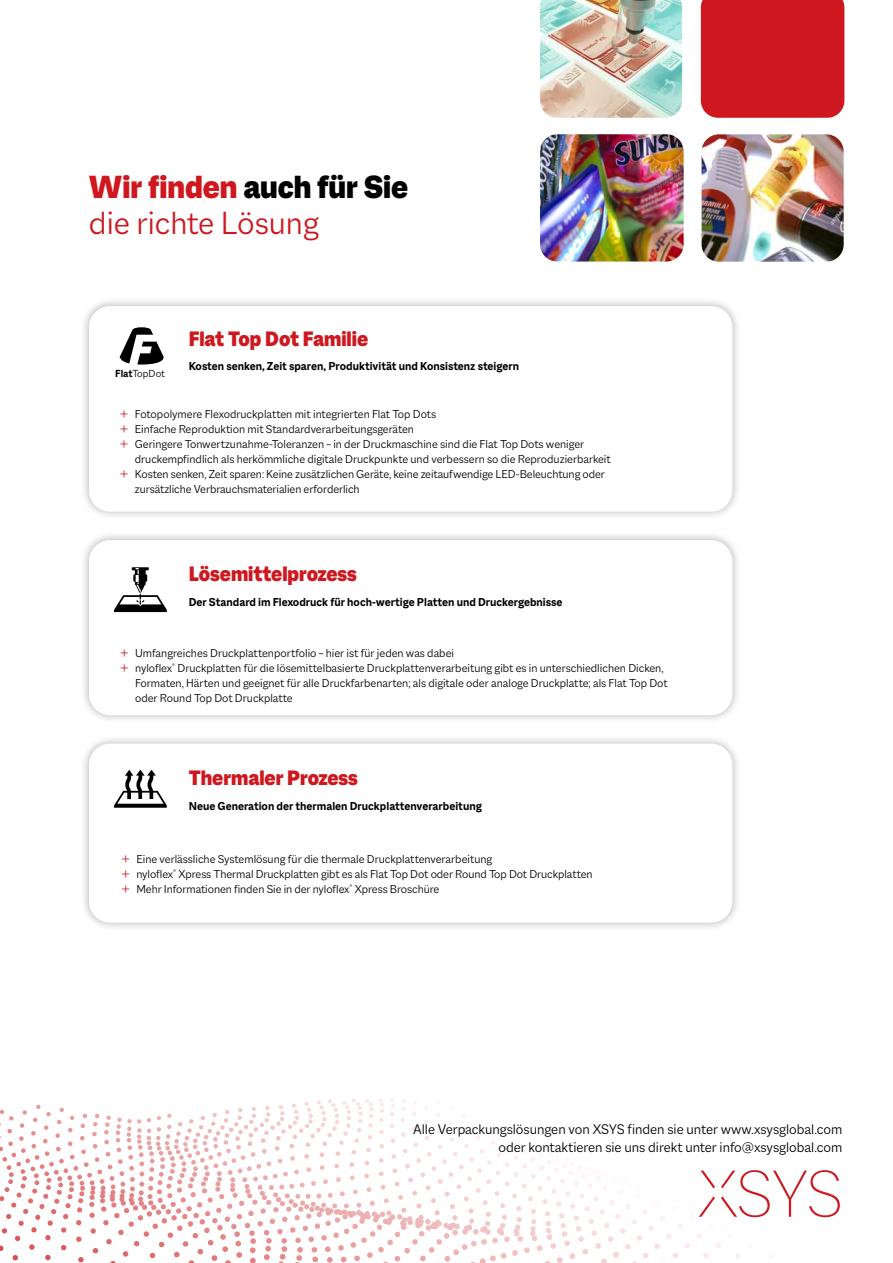
<style>
.page{position:relative;width:893px;height:1263px;background:#fff}
.page>*{position:absolute;margin:0;border:0;box-sizing:border-box;transform-origin:0 0}
.t1{font:300 34.5px/36px "Macklin Sans";color:#ce171e}
.t2{font:900 22.5px "Macklin Sans";color:#ce171e}
.t3{font:300 15px/18px "Macklin Sans";color:#000;text-align:right}
.t4{font:300 12.3px/15px "Macklin Sans";color:#000}
.t5{font:700 12.3px "Macklin Sans";color:#000}
.t6{font:300 11.1px "Macklin Sans";color:#000}
.s1{font-weight:900}
.s2{font-weight:900;color:#000}
.s3{font-weight:700}
.s4{font-size:15px;color:#ce171e}
</style>
<div class="page">
<svg style="left:0;top:1098px;width:840px;height:165px"></svg>
<div style="left:80px;top:297px;width:661px;height:224px;background:#000;opacity:.3"></div>
<div style="left:89px;top:306px;width:643px;height:206px;background:#fff;border-radius:21px"></div>
<div style="left:80px;top:531px;width:661px;height:193px;background:#000;opacity:.3"></div>
<div style="left:89px;top:540px;width:643px;height:175px;background:#fff;border-radius:21px"></div>
<div style="left:80px;top:735px;width:661px;height:197px;background:#000;opacity:.3"></div>
<div style="left:89px;top:743px;width:643px;height:180px;background:#fff;border-radius:21px"></div>
<img style="left:702px;top:134px;width:142px;height:128px">
<img style="left:540px;top:134px;width:144px;height:128px">
<div style="left:701px;top:0;width:143px;height:118px;background:#ce171e"></div>
<svg style="left:114px;top:567px;width:53px;height:45px"></svg>
<svg style="left:114px;top:770px;width:53px;height:38px"></svg>
<img style="left:540px;top:0;width:142px;height:118px">
<svg style="left:120px;top:327px;width:44px;height:38px"></svg>
<h1 class="t1" style="left:89px;top:169px;width:321px"><span class="s1">Wir finden</span> <span class="s2">auch für Sie </span>die richte Lösung</h1>
<p class="t6" style="left:115px;top:367px;width:51px"><span class="s3">Flat</span>TopDot</p>
<h2 class="t2" style="left:189px;top:325px;width:181px">Flat Top Dot Familie</h2>
<p class="t5" style="left:189px;top:359px;width:332px">Kosten senken, Zeit sparen, Produktivität und Konsistenz steigern</p>
<p class="t4" style="left:120px;top:407px;width:318px"><span class="s4">+</span> Fotopolymere Flexodruckplatten mit integrierten Flat Top Dots</p>
<p class="t4" style="left:120px;top:422px;width:296px"><span class="s4">+</span> Einfache Reproduktion mit Standardverarbeitungsgeräten</p>
<p class="t4" style="left:120px;top:437px;width:466px"><span class="s4">+</span> Geringere Tonwertzunahme-Toleranzen – in der Druckmaschine sind die Flat Top Dots weniger</p>
<p class="t4" style="left:135px;top:452px;width:477px">druckempfindlich als herkömmliche digitale Druckpunkte und verbessern so die Reproduzierbarkeit</p>
<p class="t4" style="left:120px;top:467px;width:487px"><span class="s4">+</span> Kosten senken, Zeit sparen: Keine zusätzlichen Geräte, keine zeitaufwendige LED-Beleuchtung oder</p>
<p class="t4" style="left:135px;top:482px;width:226px">zursätzliche Verbrauchsmaterialien erforderlich</p>
<h2 class="t2" style="left:189px;top:561px;width:169px">Lösemittelprozess</h2>
<p class="t5" style="left:189px;top:594px;width:375px">Der Standard im Flexodruck für hoch-wertige Platten und Druckergebnisse</p>
<p class="t4" style="left:120px;top:646px;width:336px"><span class="s4">+</span> Umfangreiches Druckplattenportfolio – hier ist für jeden was dabei</p>
<p class="t4" style="left:120px;top:661px;width:545px"><span class="s4">+</span> nyloflex<sup>®</sup> Druckplatten für die lösemittelbasierte Druckplattenverarbeitung gibt es in unterschiedlichen Dicken,</p>
<p class="t4" style="left:135px;top:676px;width:534px">Formaten, Härten und geeignet für alle Druckfarbenarten; als digitale oder analoge Druckplatte; als Flat Top Dot</p>
<p class="t4" style="left:135px;top:691px;width:159px">oder Round Top Dot Druckplatte</p>
<h2 class="t2" style="left:189px;top:765px;width:171px">Thermaler Prozess</h2>
<p class="t5" style="left:189px;top:799px;width:295px">Neue Generation der thermalen Druckplattenverarbeitung</p>
<p class="t4" style="left:121px;top:851px;width:473px"><span class="s4">+</span> Eine verlässliche Systemlösung für die thermale Druckplattenverarbeitung<br><span class="s4">+</span> nyloflex<sup>®</sup> Xpress Thermal Druckplatten gibt es als Flat Top Dot oder Round Top Dot Druckplatten <span class="s4">+</span> Mehr Informationen finden Sie in der nyloflex<sup>®</sup> Xpress Broschüre</p>
<p class="t3" style="left:413px;top:1120px;width:431px">Alle Verpackungslösungen von XSYS finden sie unter www.xsysglobal.com oder kontaktieren sie uns direkt unter info@xsysglobal.com</p>
</div>
